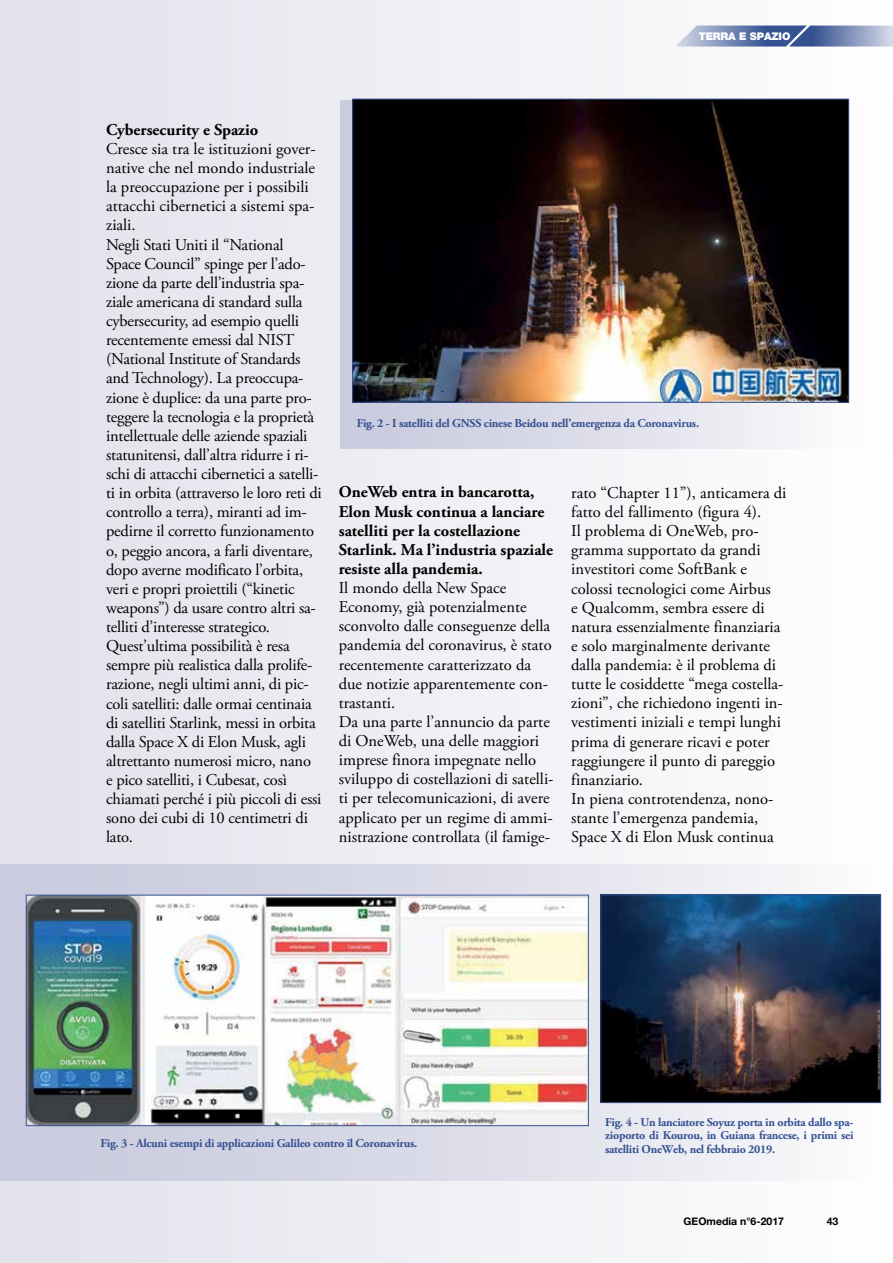
<style>
.page{position:relative;width:893px;height:1263px;background:#fff}
.page>*{position:absolute;margin:0;border:0;box-sizing:border-box;transform-origin:0 0}
.t1{font:16.5px/19px "Adobe Garamond Pro";letter-spacing:-.03em;color:#000}
.t2{font:16.5px/19px "Adobe Garamond Pro";letter-spacing:-.01em;color:#000}
.t3{font:700 16.5px/19px "Adobe Garamond Pro";color:#000}
.t4{font:700 12px/13.5px "Adobe Garamond Pro";letter-spacing:-.02em;color:#345191;text-align:justify}
.t5{font:700 10.5px "Helvetica Neue";color:#000}
.t6{font:900 10.5px "Helvetica Neue";letter-spacing:-.01em;color:#fff}
</style>
<div class="page">
<div style="left:0;top:0;width:893px;height:1263px;background:linear-gradient(to right,#e1e1ec,#fefefe)"></div>
<svg style="left:675px;top:26px;width:218px;height:21px;background:#7c8fb8"></svg>
<svg style="left:1px;top:864px;width:892px;height:317px"></svg>
<div style="left:340px;top:101px;width:553px;height:348px;background:linear-gradient(to right,#c5c6db,#fdfdfd)"></div>
<img style="left:354px;top:101px;width:493px;height:300px">
<div style="left:352px;top:99px;width:497px;height:304px;border:1px solid #345191"></div>
<img style="left:28px;top:897px;width:559px;height:227px">
<div style="left:26px;top:895px;width:563px;height:231px;border:1px solid #345191"></div>
<img style="left:603px;top:897px;width:276px;height:204px">
<div style="left:601px;top:895px;width:280px;height:208px;border:1px solid #345191"></div>
<p class="t6" style="left:699px;top:30px;width:93px">TERRA E SPAZIO</p>
<p class="t3" style="left:106px;top:120px;width:154px">Cybersecurity e Spazio</p>
<p class="t1" style="left:106px;top:140px;width:217px">Cresce sia tra le istituzioni gover&shy;native che nel mondo industriale la preoccupazione per i possibili attacchi cibernetici a sistemi spa&shy;ziali.<br>Negli Stati Uniti il “National Space Council” spinge per l’ado&shy;zione da parte dell’industria spa&shy;ziale americana di standard sulla cybersecurity, ad esempio quelli recentemente emessi dal NIST (National Institute of Standards and Technology). La preoccupa&shy;zione è duplice: da una parte pro&shy;teggere la tecnologia e la proprietà intellettuale delle aziende spaziali statunitensi, dall’altra ridurre i ri&shy;schi di attacchi cibernetici a satelli&shy;ti in orbita (attraverso le loro reti di controllo a terra), miranti ad im&shy;pedirne il corretto funzionamento o, peggio ancora, a farli diventare, dopo averne modificato l’orbita, veri e propri proiettili (“kinetic weapons”) da usare contro altri sa&shy;telliti d’interesse strategico.<br>Quest’ultima possibilità è resa sempre più realistica dalla prolife&shy;razione, negli ultimi anni, di pic&shy;coli satelliti: dalle ormai centinaia di satelliti Starlink, messi in orbita dalla Space X di Elon Musk, agli altrettanto numerosi micro, nano<br>e pico satelliti, i Cubesat, così chiamati perché i più piccoli di essi sono dei cubi di 10 centimetri di lato.</p>
<p class="t4" style="left:357px;top:416px;width:344px">Fig. 2 - I satelliti del GNSS cinese Beidou nell’emergenza da Coronavirus.</p>
<p class="t3" style="left:339px;top:483px;width:216px">OneWeb entra in bancarotta,<br>Elon Musk continua a lanciare satelliti per la costellazione<br>Starlink. Ma l’industria spaziale resiste alla pandemia.</p>
<p class="t1" style="left:339px;top:579px;width:216px">Il mondo della New Space<br>Economy, già potenzialmente sconvolto dalle conseguenze della pandemia del coronavirus, è stato recentemente caratterizzato da due notizie apparentemente con&shy;trastanti.<br>Da una parte l’annuncio da parte di OneWeb, una delle maggiori imprese finora impegnate nello sviluppo di costellazioni di satelli&shy;ti per telecomunicazioni, di avere applicato per un regime di ammi&shy;nistrazione controllata (il famige-</p>
<p class="t2" style="left:571px;top:484px;width:217px">rato “Chapter 11”), anticamera di fatto del fallimento (figura 4).<br>Il problema di OneWeb, pro&shy;gramma supportato da grandi investitori come SoftBank e colossi tecnologici come Airbus<br>e Qualcomm, sembra essere di natura essenzialmente finanziaria e solo marginalmente derivante dalla pandemia: è il problema di tutte le cosiddette “mega costella&shy;zioni”, che richiedono ingenti in&shy;vestimenti iniziali e tempi lunghi prima di generare ricavi e poter raggiungere il punto di pareggio finanziario.<br>In piena controtendenza, nono&shy;stante l’emergenza pandemia,<br>Space X di Elon Musk continua</p>
<p class="t4" style="left:101px;top:1136px;width:318px">Fig. 3 - Alcuni esempi di applicazioni Galileo contro il Coronavirus.</p>
<p class="t4" style="left:605px;top:1115px;width:250px">Fig. 4 - Un lanciatore Soyuz porta in orbita dallo spa&shy;zioporto di Kourou, in Guiana francese, i primi sei satelliti OneWeb, nel febbraio 2019.</p>
<p class="t5" style="left:684px;top:1212px;width:102px">GEOmedia n°6-2017</p>
<p class="t5" style="left:827px;top:1212px;width:13px">43</p>
</div>
